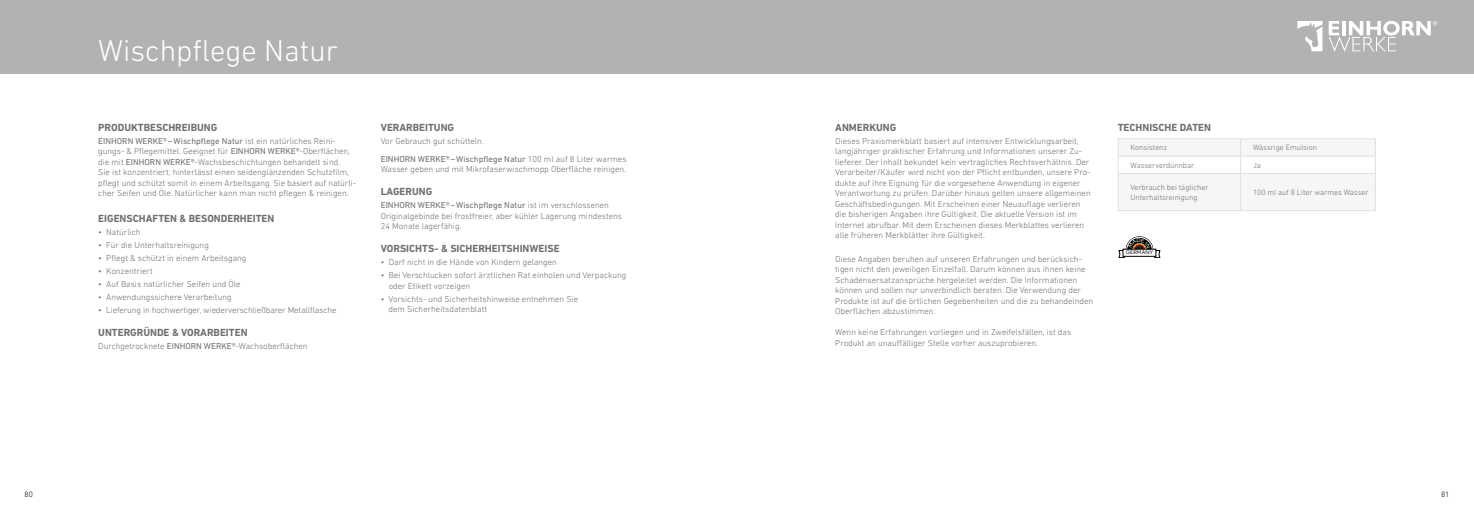
<style>
.page{position:relative;width:1474px;height:521px;background:#fff}
.page>*{position:absolute;margin:0;border:0;box-sizing:border-box;transform-origin:0 0}
.t1{font:300 30.62px "DIN Next LT Pro";color:#fff}
.t2{font:700 10.5px "DIN Next LT Pro";color:#6f6f6e}
.t3{font:300 8.75px/10.5px "DIN Next LT Pro";color:#6f6f6e}
.t4{font:300 7.88px/9.5px "DIN Next LT Pro";color:#6f6f6e}
.t5{font:300 7.88px "DIN Next LT Pro";color:#000}
.t6{font:5.25px "Quarion";color:#000}
.s1{font-weight:400}
</style>
<div class="page">
<div style="left:0;top:0;width:744px;height:74px;background:#b1b2b3"></div>
<div style="left:729px;top:0;width:744px;height:74px;background:#b1b2b3"></div>
<svg style="left:1297px;top:21px;width:25px;height:30px"></svg>
<svg style="left:1328px;top:21px;width:108px;height:30px"></svg>
<hr style="left:1117px;top:138px;width:123px;height:1px;background:#dee1df">
<hr style="left:1240px;top:138px;width:135px;height:1px;background:#dee1df">
<svg style="left:1117px;top:139px;width:258px;height:71px"></svg>
<hr style="left:1117px;top:173px;width:123px;height:1px;background:#dee1df">
<hr style="left:1117px;top:174px;width:1px;height:36px;background:#dee1df">
<hr style="left:1117px;top:210px;width:123px;height:1px;background:#dee1df">
<hr style="left:1240px;top:173px;width:135px;height:1px;background:#dee1df">
<hr style="left:1240px;top:174px;width:1px;height:36px;background:#dee1df">
<hr style="left:1374px;top:174px;width:1px;height:36px;background:#dee1df">
<hr style="left:1240px;top:210px;width:135px;height:1px;background:#dee1df">
<svg style="left:1118px;top:236px;width:42px;height:22px"></svg>
<h1 class="t1" style="left:98px;top:33px;width:241px">Wischpflege Natur</h1>
<p class="t2" style="left:98px;top:121px;width:121px">PRODUKTBESCHREIBUNG</p>
<p class="t3" style="left:98px;top:135px;width:259px"><span class="s1">EINHORN WERKE®–Wischpflege Natur</span> ist ein natürliches Reini&shy;gungs- &amp; Pflegemittel. Geeignet für <span class="s1">EINHORN WERKE®</span>-Oberflächen, die mit <span class="s1">EINHORN WERKE®</span>-Wachsbeschichtungen behandelt sind.<br>Sie ist konzentriert, hinterlässt einen seidenglänzenden Schutzfilm, pflegt und schützt somit in einem Arbeitsgang. Sie basiert auf natürli&shy;cher Seifen und Öle. Natürlicher kann man nicht pflegen &amp; reinigen.</p>
<p class="t2" style="left:98px;top:212px;width:178px">EIGENSCHAFTEN &amp; BESONDERHEITEN</p>
<p class="t3" style="left:98px;top:226px;width:44px">• Natürlich</p>
<p class="t3" style="left:98px;top:239px;width:112px">• Für die Unterhaltsreinigung</p>
<p class="t3" style="left:98px;top:252px;width:150px">• Pflegt &amp; schützt in einem Arbeitsgang</p>
<p class="t3" style="left:98px;top:265px;width:56px">• Konzentriert</p>
<p class="t3" style="left:98px;top:278px;width:144px">• Auf Basis natürlicher Seifen und Öle</p>
<p class="t3" style="left:98px;top:291px;width:135px">• Anwendungssichere Verarbeitung</p>
<p class="t3" style="left:98px;top:304px;width:240px">• Lieferung in hochwertiger, wiederverschließbarer Metallflasche</p>
<p class="t2" style="left:98px;top:326px;width:151px">UNTERGRÜNDE &amp; VORARBEITEN</p>
<p class="t3" style="left:98px;top:340px;width:211px">Durchgetrocknete <span class="s1">EINHORN WERKE®</span>-Wachsoberflächen</p>
<p class="t2" style="left:381px;top:121px;width:75px">VERARBEITUNG</p>
<p class="t3" style="left:381px;top:132px;width:247px;line-height:17.9px">Vor Gebrauch gut schütteln.<br><span class="s1">EINHORN WERKE®–Wischpflege Natur</span> 100 ml auf 8 Liter warmes</p>
<p class="t3" style="left:381px;top:164px;width:247px">Wasser geben und mit Mikrofaserwischmopp Oberfläche reinigen.</p>
<p class="t2" style="left:381px;top:185px;width:53px">LAGERUNG</p>
<p class="t3" style="left:381px;top:200px;width:243px"><span class="s1">EINHORN WERKE®–Wischpflege Natur</span> ist im verschlossenen<br>Originalgebinde bei frostfreier, aber kühler Lagerung mindestens<br>24 Monate lagerfähig.</p>
<p class="t2" style="left:381px;top:243px;width:180px">VORSICHTS- &amp; SICHERHEITSHINWEISE</p>
<p class="t3" style="left:381px;top:257px;width:178px">• Darf nicht in die Hände von Kindern gelangen</p>
<p class="t3" style="left:389px;top:270px;width:239px;text-indent:-8px">• Bei Verschlucken sofort ärztlichen Rat einholen und Verpackung oder Etikett vorzeigen</p>
<p class="t3" style="left:388px;top:293px;width:191px;text-indent:-8px">• Vorsichts- und Sicherheitshinweise entnehmen Sie dem Sicherheitsdatenblatt</p>
<p class="t2" style="left:835px;top:121px;width:63px">ANMERKUNG</p>
<p class="t3" style="left:835px;top:135px;width:257px">Dieses Praxismerkblatt basiert auf intensiver Entwicklungsarbeit, langjähriger praktischer Erfahrung und Informationen unserer Zu&shy;lieferer. Der Inhalt bekundet kein vertragliches Rechtsverhältnis. Der Verarbeiter/Käufer wird nicht von der Pflicht entbunden, unsere Pro&shy;dukte auf ihre Eignung für die vorgesehene Anwendung in eigener Verantwortung zu prüfen. Darüber hinaus gelten unsere allgemeinen Geschäftsbedingungen. Mit Erscheinen einer Neuauflage verlieren die bisherigen Angaben ihre Gültigkeit. Die aktuelle Version ist im Internet abrufbar. Mit dem Erscheinen dieses Merkblattes verlieren alle früheren Merkblätter ihre Gültigkeit.</p>
<p class="t3" style="left:835px;top:253px;width:259px">Diese Angaben beruhen auf unseren Erfahrungen und berücksich&shy;tigen nicht den jeweiligen Einzelfall. Darum können aus ihnen keine Schadensersatzansprüche hergeleitet werden. Die Informationen können und sollen nur unverbindlich beraten. Die Verwendung der Produkte ist auf die örtlichen Gegebenheiten und die zu behandelnden Oberflächen abzustimmen.</p>
<p class="t3" style="left:835px;top:327px;width:237px">Wenn keine Erfahrungen vorliegen und in Zweifelsfällen, ist das<br>Produkt an unauffälliger Stelle vorher auszuprobieren.</p>
<p class="t2" style="left:1117px;top:121px;width:95px">TECHNISCHE DATEN</p>
<p class="t4" style="left:1130px;top:143px;width:38px">Konsistenz</p>
<p class="t4" style="left:1252px;top:143px;width:66px">Wässrige Emulsion</p>
<p class="t4" style="left:1130px;top:160px;width:65px">Wasserverdünnbar</p>
<p class="t4" style="left:1252px;top:160px;width:9px">Ja</p>
<p class="t4" style="left:1130px;top:183px;width:79px">Verbrauch bei täglicher<br>Unterhaltsreinigung</p>
<p class="t4" style="left:1252px;top:188px;width:117px">100 ml auf 8 Liter warmes Wasser</p>
<p class="t6" style="left:1125px;top:249px;width:29px">GERMANY</p>
<p class="t5" style="left:25px;top:490px;width:10px">80</p>
<p class="t5" style="left:1440px;top:490px;width:10px">81</p>
</div>
